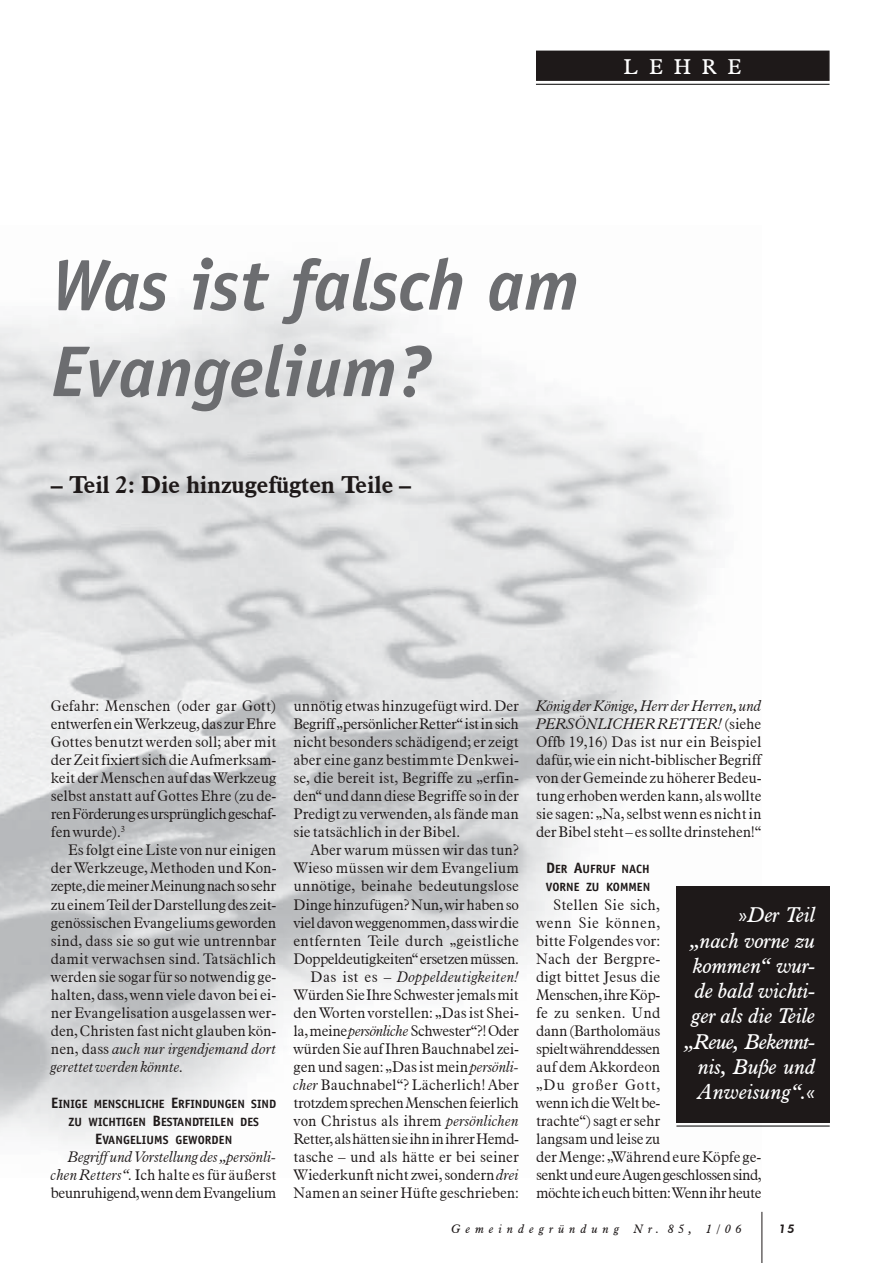
<style>
.page{position:relative;width:894px;height:1263px;background:#fff}
.page>*{position:absolute;margin:0;border:0;box-sizing:border-box;transform-origin:0 0}
.t1{font:italic 700 72px/86.4px "Officina Sans";color:#6c6d70}
.t2{font:700 24px "Aldine 721 BT";letter-spacing:-.01em;color:#1e1919}
.t3{font:italic 21px/25.2px "Aldine 721 BT";letter-spacing:-.005em;color:#fff;text-align:right}
.t4{font:21px "Aldine 721 BT";letter-spacing:.515em;color:#fff}
.t5{font:300 15px/18px "Aldine 721 BT";letter-spacing:-.01em;color:#1e1919;text-align:justify}
.t6{font:700 12px/18px "Officina Sans";color:#1e1919;text-align:center}
.t7{font:italic 12px "Aldine 721 BT";letter-spacing:.42em;color:#1e1919}
.t8{font:italic 800 12px "Futura BT";color:#1e1919}
.s1{font-style:italic}
.s2{font-size:15px}
</style>
<div class="page">
<hr style="left:761px;top:1211px;width:1px;height:51px;background:#1e1919">
<img style="left:0;top:272px;width:761px;height:873px">
<div style="left:536px;top:51px;width:293px;height:30px;background:#1e1919;border:1px solid #1e1919"></div>
<hr style="left:536px;top:84px;width:293px;height:1px;background:#000">
<div style="left:676px;top:886px;width:153px;height:236px;background:#1e1919"></div>
<hr style="left:676px;top:1125px;width:153px;height:1px;background:#000">
<h3 class="t4" style="left:623px;top:53px;width:120px">LEHRE</h3>
<h1 class="t1" style="left:51px;top:248px;width:529px">Was ist falsch am<br>Evangelium?</h1>
<h2 class="t2" style="left:51px;top:470px;width:362px">– Teil 2: Die hinzugefügten Teile –</h2>
<p class="t5" style="left:51px;top:697px;width:227px">Gefahr: Menschen (oder gar Gott) entwerfen ein Werkzeug, das zur Ehre Gottes benutzt werden soll; aber mit der Zeit fixiert sich die Aufmerksam&shy;keit der Menschen auf das Werkzeug selbst anstatt auf Gottes Ehre (zu de&shy;ren Förderung es ursprünglich geschaf&shy;fen wurde).<sup>3</sup></p>
<p class="t5" style="left:51px;top:841px;width:227px;text-indent:17px">Es folgt eine Liste von nur einigen der Werkzeuge, Methoden und Kon&shy;zepte, die meiner Meinung nach so sehr zu einem Teil der Darstellung des zeit&shy;genössischen Evangeliums geworden sind, dass sie so gut wie untrennbar damit verwachsen sind. Tatsächlich werden sie sogar für so notwendig ge&shy;halten, dass, wenn viele davon bei ei&shy;ner Evangelisation ausgelassen wer&shy;den, Christen fast nicht glauben kön&shy;nen, dass <span class="s1">auch nur irgendjemand dort gerettet werden könnte.</span></p>
<p class="t6" style="left:51px;top:1095px;width:226px"><span class="s2">E</span>INIGE MENSCHLICHE <span class="s2">E</span>RFINDUNGEN SIND<br>ZU WICHTIGEN <span class="s2">B</span>ESTANDTEILEN DES<br><span class="s2">E</span>VANGELIUMS GEWORDEN</p>
<p class="t5" style="left:51px;top:1147px;width:227px;text-indent:17px"><span class="s1">Begriff und Vorstellung des „persönli&shy;chen Retters“.</span> Ich halte es für äußerst beunruhigend, wenn dem Evangelium</p>
<p class="t5" style="left:293px;top:697px;width:227px">unnötig etwas hinzugefügt wird. Der Begriff „persönlicher Retter“ ist in sich nicht besonders schädigend; er zeigt aber eine ganz bestimmte Denkwei&shy;se, die bereit ist, Begriffe zu „erfin&shy;den“ und dann diese Begriffe so in der Predigt zu verwenden, als fände man sie tatsächlich in der Bibel.</p>
<p class="t5" style="left:293px;top:841px;width:227px;text-align:right">Aber warum müssen wir das tun?<br>Wieso müssen wir dem Evangelium unnötige, beinahe bedeutungslose Dinge hinzufügen? Nun, wir haben so viel davon weggenommen, dass wir die entfernten Teile durch „geistliche Doppeldeutigkeiten“ ersetzen müssen.<br>Das ist es – <span class="s1">Doppeldeutigkeiten!<br></span>Würden Sie Ihre Schwester jemals mit den Worten vorstellen: „Das ist Shei&shy;la, meine <span class="s1">persönliche</span>Schwester“?! Oder würden Sie auf Ihren Bauchnabel zei&shy;gen und sagen: „Das ist mein <span class="s1">persönli&shy;cher</span> Bauchnabel“? Lächerlich! Aber trotzdem sprechen Menschen feierlich von Christus als ihrem <span class="s1">persönlichen </span>Retter, als hätten sie ihn in ihrer Hemd&shy;tasche – und als hätte er bei seiner Wiederkunft nicht zwei, sondern <span class="s1">drei </span>Namen an seiner Hüfte geschrieben:</p>
<p class="t5" style="left:536px;top:697px;width:227px"><span class="s1">König der Könige, Herr der Herren, und PERSÖNLICHER RETTER!</span> (siehe Offb 19,16) Das ist nur ein Beispiel dafür, wie ein nicht-biblischer Begriff von der Gemeinde zu höherer Bedeu&shy;tung erhoben werden kann, als wollte sie sagen: „Na, selbst wenn es nicht in der Bibel steht – es sollte drinstehen!“</p>
<p class="t6" style="left:545px;top:861px;width:106px;text-align:left"><span class="s2">D</span>ER <span class="s2">A</span>UFRUF NACH<br>VORNE ZU KOMMEN</p>
<p class="t5" style="left:536px;top:895px;width:227px;text-align:left;text-indent:17px">Stellen Sie sich,<br>wenn Sie können,<br>bitte Folgendes vor:<br>Nach der Bergpre-<br>digt bittet Jesus die<br>Menschen, ihre Köp-<br>fe zu senken. Und<br>dann (Bartholomäus<br>spielt währenddessen<br>auf dem Akkordeon<br>„Du großer Gott,<br>wenn ich die Welt be-<br>trachte“) sagt er sehr<br>langsam und leise zu<br>der Menge: „Während eure Köpfe ge&shy;senkt und eure Augen geschlossen sind, möchte ich euch bitten: Wenn ihr heute</p>
<h3 class="t3" style="left:685px;top:902px;width:132px">»Der Teil<br>„nach vorne zu kommen“ wur&shy;de bald wichti&shy;ger als die Teile „Reue, Bekennt&shy;nis, Buße und<br>Anweisung“.«</h3>
<p class="t7" style="left:451px;top:1221px;width:292px">Gemeindegründung Nr. 8 5 , 1 /06</p>
<p class="t8" style="left:778px;top:1221px;width:17px">15</p>
</div>
